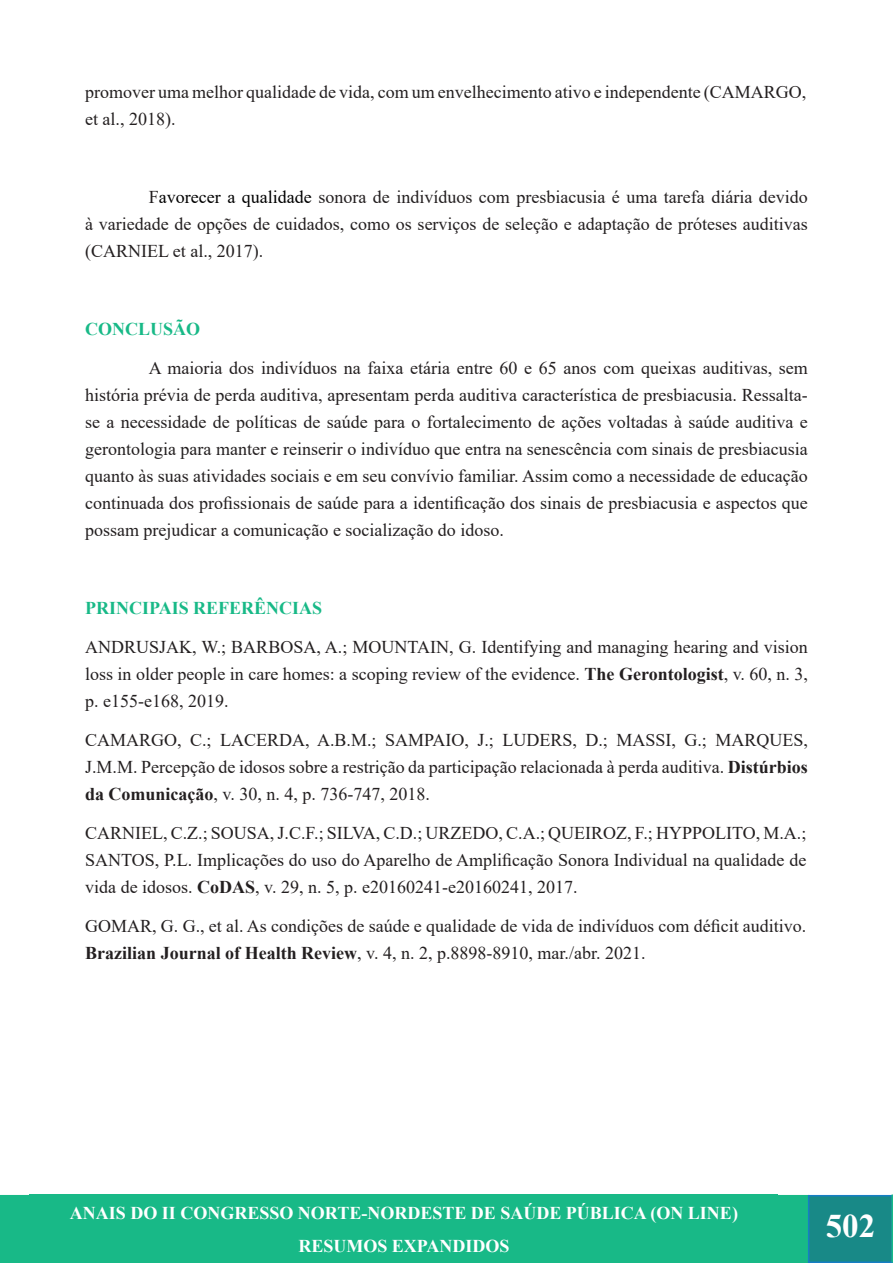
<style>
.page{position:relative;width:893px;height:1263px;background:#fff}
.page>*{position:absolute;margin:0;border:0;box-sizing:border-box;transform-origin:0 0}
.t1{font:700 33px "Times New Roman";color:#fff}
.No_Spacing{font:18px/27px "Times New Roman";color:#231f20;text-align:justify}
.t2{font:700 18px/33px "Times New Roman";color:#fff;text-align:center}
.t3{font:700 18px "Times New Roman";color:#18b987}
.s1{color:#000}
.s2{font-weight:700}
</style>
<div class="page">
<div style="left:0;top:1195px;width:808px;height:68px;background:#18b987"></div>
<div style="left:809px;top:1196px;width:83px;height:66px;background:#188987"></div>
<div style="left:808px;top:1195px;width:85px;height:68px;border:2px solid #167ec4"></div>
<div style="left:30px;top:1195px;width:748px;height:68px;background:#18b987"></div>
<svg style="left:891px;top:1194px;width:2px;height:68px"></svg>
<p class="No_Spacing" style="left:85px;top:77px;width:723px">promover uma melhor qualidade de vida, com um envelhecimento ativo e independente (CAMARGO, et al., 2018).</p>
<p class="No_Spacing" style="left:85px;top:182px;width:724px;text-indent:64px">F<span class="s1">avorecer a qualidade</span> sonora de indivíduos com presbiacusia é uma tarefa diária devido à variedade de opções de cuidados, como os serviços de seleção e adaptação de próteses auditivas (CARNIEL et al., 2017).</p>
<p class="t3" style="left:85px;top:316px;width:117px">CONCLUSÃO</p>
<p class="No_Spacing" style="left:85px;top:353px;width:724px;text-indent:64px">A maioria dos indivíduos na faixa etária entre 60 e 65 anos com queixas auditivas, sem história prévia de perda auditiva, apresentam perda auditiva característica de presbiacusia. Ressalta&shy;se a necessidade de políticas de saúde para o fortalecimento de ações voltadas à saúde auditiva e gerontologia para manter e reinserir o indivíduo que entra na senescência com sinais de presbiacusia quanto às suas atividades sociais e em seu convívio familiar. Assim como a necessidade de educação continuada dos profissionais de saúde para a identificação dos sinais de presbiacusia e aspectos que possam prejudicar a comunicação e socialização do idoso.</p>
<p class="t3" style="left:85px;top:595px;width:239px">PRINCIPAIS REFERÊNCIAS</p>
<p class="No_Spacing" style="left:85px;top:632px;width:724px">ANDRUSJAK, W.; BARBOSA, A.; MOUNTAIN, G. Identifying and managing hearing and vision loss in older people in care homes: a scoping review of the evidence. <span class="s2">The Gerontologist</span>, v. 60, n. 3, p. e155-e168, 2019.</p>
<p class="No_Spacing" style="left:85px;top:725px;width:724px">CAMARGO, C.; LACERDA, A.B.M.; SAMPAIO, J.; LUDERS, D.; MASSI, G.; MARQUES, J.M.M. Percepção de idosos sobre a restrição da participação relacionada à perda auditiva. <span class="s2">Distúrbios da Comunicação</span>, v. 30, n. 4, p. 736-747, 2018.</p>
<p class="No_Spacing" style="left:85px;top:818px;width:723px">CARNIEL, C.Z.; SOUSA, J.C.F.; SILVA, C.D.; URZEDO, C.A.; QUEIROZ, F.; HYPPOLITO, M.A.; SANTOS, P.L. Implicações do uso do Aparelho de Amplificação Sonora Individual na qualidade de vida de idosos. <span class="s2">CoDAS</span>, v. 29, n. 5, p. e20160241-e20160241, 2017.</p>
<p class="No_Spacing" style="left:85px;top:911px;width:723px">GOMAR, G. G., et al. As condições de saúde e qualidade de vida de indivíduos com déficit auditivo.<br><span class="s2">Brazilian Journal of Health Review</span>, v. 4, n. 2, p.8898-8910, mar./abr. 2021.</p>
<p class="t2" style="left:70px;top:1195px;width:669px">ANAIS DO II CONGRESSO NORTE-NORDESTE DE SAÚDE PÚBLICA (ON LINE)<br>RESUMOS EXPANDIDOS</p>
<h1 class="t1" style="left:826px;top:1202px;width:51px">502</h1>
</div>
